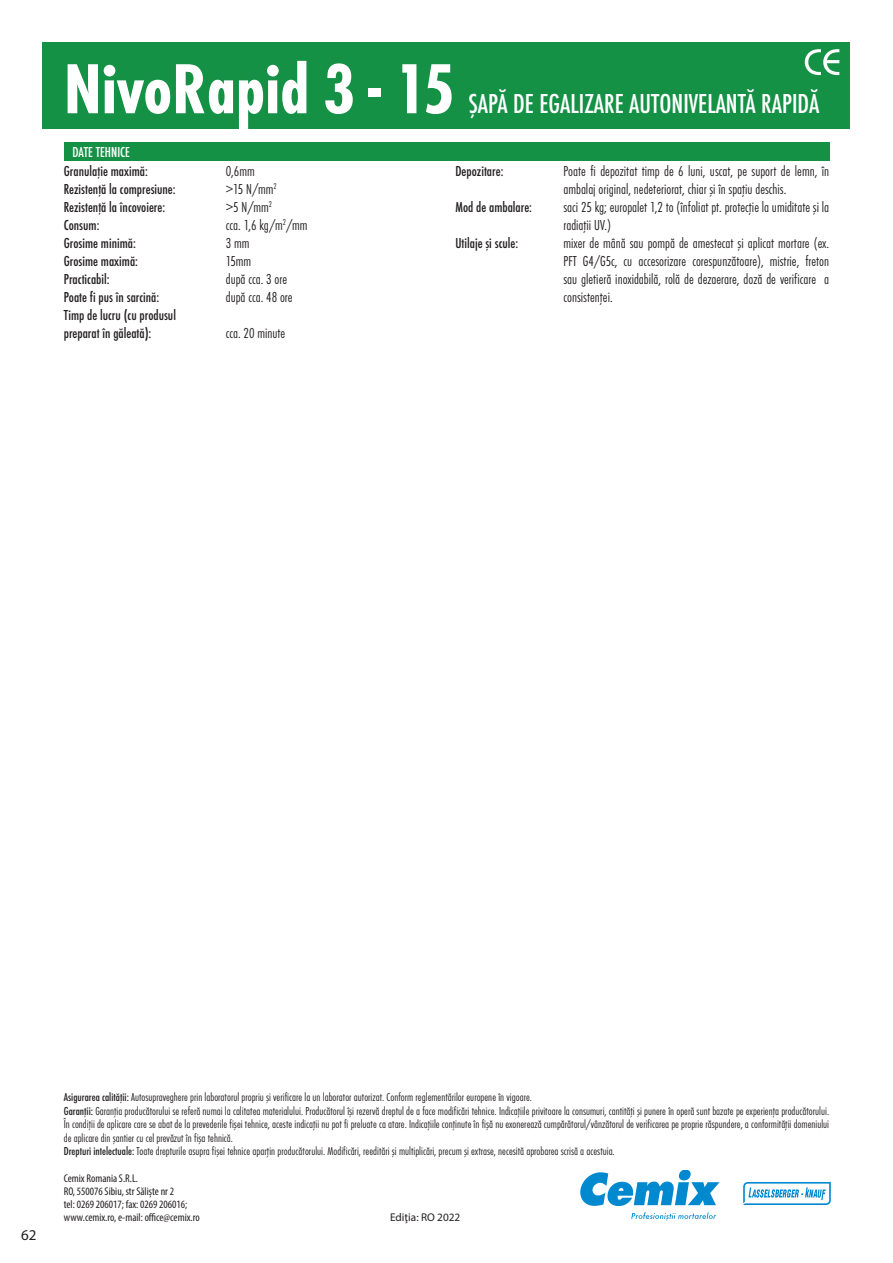
<style>
.page{position:relative;width:893px;height:1263px;background:#fff}
.page>*{position:absolute;margin:0;border:0;box-sizing:border-box;transform-origin:0 0}
.t1{font:700 condensed 73.5px "Futura TEE";color:#fff}
.t2{font:500 condensed 28.5px "Futura TEE";color:#fff}
.t3{font:15px/18px "Futura TEE Ligh Cond";color:#231f20}
.t4{font:500 condensed 15px/18px "Futura TEE";color:#231f20}
.t5{font:500 condensed 15px "Futura TEE";color:#fff}
.t6{font:15px "Myriad Pro";color:#231f20}
.t7{font:12px/13.5px "Futura TEE Ligh Cond";color:#231f20}
.t8{font:condensed 11.25px/12.8px "Myriad Pro";color:#231f20}
.t9{font:11.25px "Myriad Pro";color:#231f20}
.s1{font-family:"Futura TEE";font-weight:500;font-stretch:condensed}
</style>
<div class="page">
<div style="left:43px;top:43px;width:807px;height:86px;background:#149145"></div>
<svg style="left:580px;top:1170px;width:139px;height:36px"></svg>
<svg style="left:631px;top:1212px;width:85px;height:9px"></svg>
<svg style="left:743px;top:1182px;width:88px;height:23px"></svg>
<div style="left:64px;top:142px;width:765px;height:19px;background:#149145"></div>
<svg style="left:805px;top:49px;width:34px;height:26px"></svg>
<h1 class="t1" style="left:64px;top:46px;width:392px">NivoRapid 3 - 15</h1>
<h2 class="t2" style="left:468px;top:88px;width:303px">Şapă de egalizare autonivelantă rapid</h2>
<h2 class="t2" style="left:809px;top:88px;width:12px">ă</h2>
<p class="t5" style="left:73px;top:143px;width:59px">DATE TEHNICE</p>
<p class="t4" style="left:64px;top:162px;width:86px">Granulaţie maximă:</p>
<p class="t3" style="left:226px;top:162px;width:31px">0,6mm</p>
<p class="t4" style="left:64px;top:180px;width:113px">Rezistenţă la compresiune:</p>
<p class="t3" style="left:226px;top:180px;width:52px">&gt;15 N/mm<sup>2</sup></p>
<p class="t4" style="left:64px;top:198px;width:103px">Rezistenţă la încovoiere:</p>
<p class="t3" style="left:226px;top:198px;width:48px">&gt;5 N/mm<sup>2</sup></p>
<p class="t4" style="left:64px;top:216px;width:37px">Consum:</p>
<p class="t3" style="left:226px;top:216px;width:83px">cca. 1,6 kg/m<sup>2</sup>/mm</p>
<p class="t4" style="left:64px;top:234px;width:74px">Grosime minimă:</p>
<p class="t3" style="left:226px;top:234px;width:25px">3mm</p>
<p class="t4" style="left:64px;top:252px;width:76px">Grosime maximă:</p>
<p class="t3" style="left:226px;top:252px;width:27px">15mm</p>
<p class="t4" style="left:64px;top:270px;width:47px">Practicabil:</p>
<p class="t3" style="left:226px;top:270px;width:63px">după cca. 3 ore</p>
<p class="t4" style="left:64px;top:288px;width:97px">Poate fi pus în sarcină:</p>
<p class="t3" style="left:226px;top:288px;width:68px">după cca. 48 ore</p>
<p class="t4" style="left:64px;top:306px;width:114px">Timp de lucru (cu produsul preparat în găleată):</p>
<p class="t3" style="left:226px;top:324px;width:61px">cca. 20 minute</p>
<p class="t4" style="left:455px;top:162px;width:49px">Depozitare:</p>
<p class="t3" style="left:563px;top:162px;width:267px">Poate fi depozitat timp de 6 luni, uscat, pe suport de lemn, în ambalaj original, nedeteriorat, chiar şi în spaţiu deschis.</p>
<p class="t4" style="left:455px;top:198px;width:78px">Mod de ambalare:</p>
<p class="t3" style="left:563px;top:198px;width:267px">saci 25 kg; europalet 1,2 to (înfoliat pt. protecţie la umiditate şi la radiaţii UV.)</p>
<p class="t4" style="left:455px;top:234px;width:64px">Utilaje şi scule:</p>
<p class="t3" style="left:563px;top:234px;width:267px;text-align:justify">mixer de mână sau pompă de amestecat şi aplicat mortare (ex.<br>PFT G4/G5c, cu accesorizare corespunzătoare), mistrie, freton sau gletieră inoxidabilă, rolă de dezaerare, doză de verificare a consistenţei.</p>
<p class="t6" style="left:21px;top:1225px;width:17px">62</p>
<p class="t7" style="left:64px;top:1090px;width:767px"><span class="s1">Asigurarea calităţii:</span> Autosupraveghere prin laboratorul propriu şi verificare la un laborator autorizat. Conform reglementărilor europene în vigoare.<br><span class="s1">Garanţii:</span> Garanţia producătorului se referă numai la calitatea materialului. Producătorul îşi rezervă dreptul de a face modificări tehnice. Indicaţiile privitoare la consumuri, cantităţi şi punere în operă sunt bazate pe experienţa producătorului.<br>În condiţii de aplicare care se abat de la prevederile fişei tehnice, aceste indicaţii nu pot fi preluate ca atare. Indicaţiile conţinute în fişă nu exonerează cumpărătorul/vânzătorul de verificarea pe proprie răspundere, a conformităţii domeniului de aplicare din şantier cu cel prevăzut în fişa tehnică.<br><span class="s1">Drepturi intelectuale:</span> Toate drepturile asupra fişei tehnice aparţin producătorului. Modificări, reeditări şi multiplicări, precum şi extrase, necesită aprobarea scrisă a acestuia.</p>
<p class="t8" style="left:64px;top:1172px;width:137px">Cemix Romania S.R.L.<br>RO, 550076 Sibiu, str Săliște nr 2<br>tel: 0269 206017; fax: 0269 206016; www.cemix.ro, e-mail: office@cemix.ro</p>
<p class="t9" style="left:390px;top:1210px;width:72px">Ediţia: RO 2022</p>
</div>
